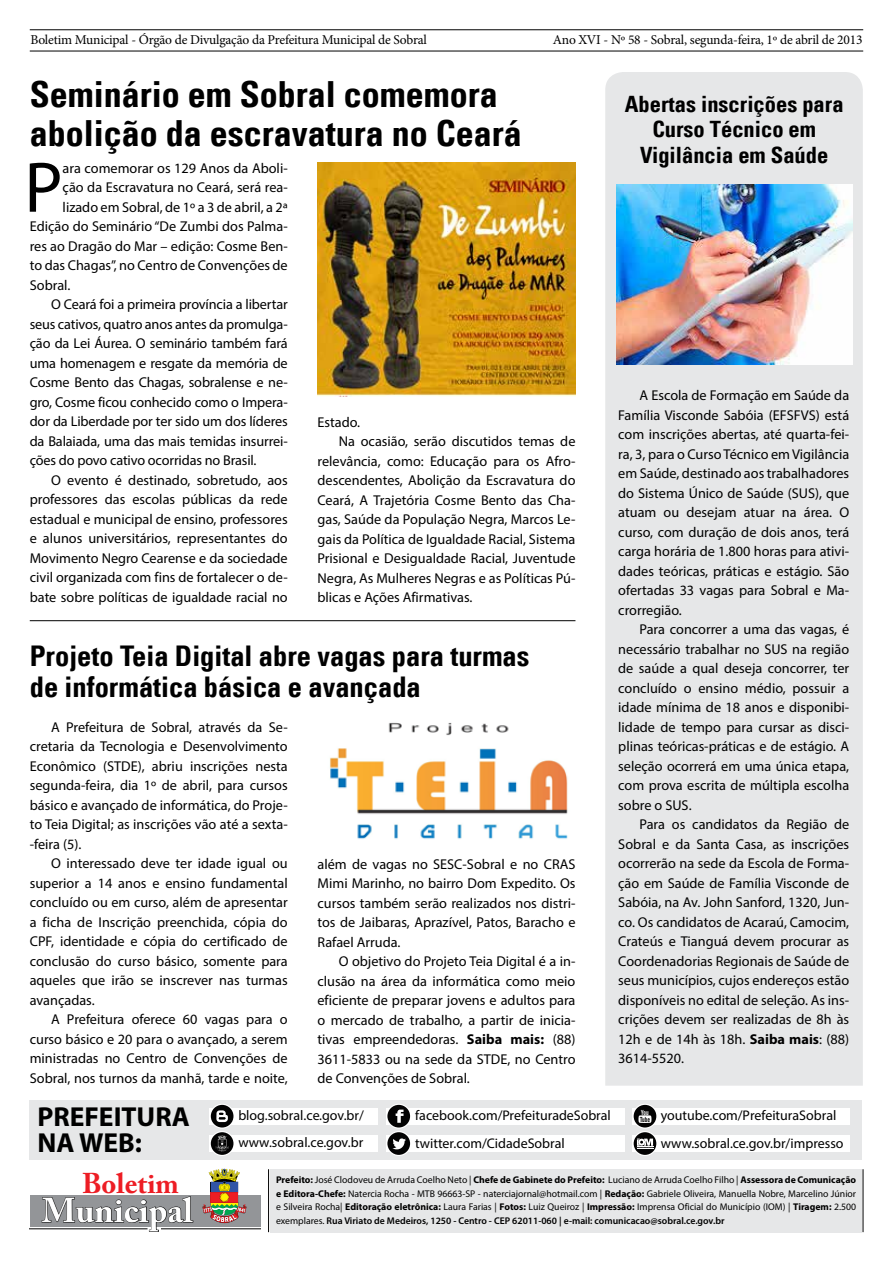
<style>
.page{position:relative;width:893px;height:1263px;background:#fff}
.page>*{position:absolute;margin:0;border:0;box-sizing:border-box;transform-origin:0 0}
.t1{font:72.15px "Myriad Pro";color:#000}
.t2{font:700 condensed 36px/39px "Univers";color:#000}
.t3{font:700 34.35px "Adobe Caslon Pro";color:#f1f1f2}
.t4{font:700 condensed 28.5px/31.5px "Univers";color:#000}
.t5{font:700 28.35px "Adobe Caslon Pro";color:#ed1d24}
.t6{font:700 27.6px/25px "Myriad Pro";color:#000}
.t7{font:700 condensed 22.5px/25.5px "Univers";color:#000;text-align:center}
.t8{font:14.25px/19.5px "Myriad Pro";color:#000;text-align:justify}
.t9{font:13.95px/27.3px "Myriad Pro";color:#000}
.t10{font:13.5px "Minion Pro";letter-spacing:-.015em;color:#000}
.t11{font:9.75px/13.5px "Myriad Pro";color:#000;text-align:justify}
.t12{font:7.2px "Alternate Gothic No 2 BT";color:#000}
.t13{font:7.2px "Alternate Gothic No 2 BT";color:#fff}
.s1{font-weight:700}
.s2{font-weight:600}
</style>
<div class="page">
<div style="left:270px;top:1169px;width:592px;height:63px;background:#e6e7e8"></div>
<div style="left:30px;top:1195px;width:231px;height:32px;background:#939598"></div>
<hr style="left:30px;top:1228px;width:118px;height:1px;background:#000">
<hr style="left:161px;top:1228px;width:100px;height:1px;background:#000">
<svg style="left:42px;top:1196px;width:151px;height:36px"></svg>
<img style="left:202px;top:1169px;width:45px;height:54px">
<hr style="left:268px;top:1169px;width:1px;height:63px;background:#000">
<hr style="left:863px;top:1169px;width:1px;height:63px;background:#000">
<div style="left:605px;top:72px;width:258px;height:1014px;background:#e6e7e8"></div>
<hr style="left:30px;top:30px;width:833px;height:1px;background:#000">
<hr style="left:30px;top:51px;width:833px;height:1px;background:#000">
<div style="left:30px;top:1100px;width:832px;height:59px;background:#e6e7e8"></div>
<div style="left:386px;top:1108px;width:239px;height:16px;background:#fff"></div>
<div style="left:386px;top:1135px;width:239px;height:17px;background:#fff"></div>
<svg style="left:386px;top:1104px;width:25px;height:52px"></svg>
<div style="left:209px;top:1108px;width:169px;height:16px;background:#fff"></div>
<div style="left:209px;top:1135px;width:169px;height:17px;background:#fff"></div>
<svg style="left:210px;top:1104px;width:25px;height:52px"></svg>
<div style="left:632px;top:1108px;width:218px;height:16px;background:#fff"></div>
<div style="left:632px;top:1135px;width:218px;height:17px;background:#fff"></div>
<svg style="left:632px;top:1104px;width:25px;height:52px"></svg>
<hr style="left:30px;top:620px;width:545px;height:1px;background:#000">
<img style="left:330px;top:722px;width:238px;height:117px">
<img style="left:317px;top:162px;width:258px;height:234px">
<img style="left:617px;top:184px;width:235px;height:181px">
<p class="t10" style="left:30px;top:31px;width:398px">Boletim Municipal - Órgão de Divulgação da Prefeitura Municipal de Sobral</p>
<p class="t10" style="left:553px;top:31px;width:311px">Ano XVI - Nº 58 - Sobral, segunda-feira, 1º de abril de 2013</p>
<h2 class="t2" style="left:30px;top:74px;width:493px">Seminário em Sobral comemora abolição da escravatura no Ceará</h2>
<h1 class="t1" style="left:24px;top:143px;width:40px">P</h1>
<p class="t8" style="left:63px;top:158px;width:227px">ara comemorar os 129 Anos da Aboli-</p>
<p class="t8" style="left:63px;top:177px;width:227px">ção da Escravatura no Ceará, será rea-</p>
<p class="t8" style="left:63px;top:197px;width:227px">lizado em Sobral, de 1º a 3 de abril, a 2ª</p>
<p class="t8" style="left:30px;top:216px;width:259px">Edição do Seminário “De Zumbi dos Palma-</p>
<p class="t8" style="left:30px;top:236px;width:259px">res ao Dragão do Mar – edição: Cosme Ben-</p>
<p class="t8" style="left:30px;top:255px;width:259px">to das Chagas”, no Centro de Convenções de</p>
<p class="t8" style="left:30px;top:275px;width:42px">Sobral.</p>
<p class="t8" style="left:51px;top:294px;width:238px">O Ceará foi a primeira província a libertar</p>
<p class="t8" style="left:30px;top:314px;width:259px">seus cativos, quatro anos antes da promulga-</p>
<p class="t8" style="left:30px;top:333px;width:259px">ção da Lei Áurea. O seminário também fará</p>
<p class="t8" style="left:30px;top:353px;width:259px">uma homenagem e resgate da memória de</p>
<p class="t8" style="left:30px;top:372px;width:259px">Cosme Bento das Chagas, sobralense e ne-</p>
<p class="t8" style="left:30px;top:392px;width:259px">gro, Cosme ficou conhecido como o Impera-</p>
<p class="t8" style="left:30px;top:411px;width:259px">dor da Liberdade por ter sido um dos líderes</p>
<p class="t8" style="left:30px;top:431px;width:259px">da Balaiada, uma das mais temidas insurrei-</p>
<p class="t8" style="left:30px;top:450px;width:228px">ções do povo cativo ocorridas no Brasil.</p>
<p class="t8" style="left:51px;top:470px;width:238px">O evento é destinado, sobretudo, aos</p>
<p class="t8" style="left:30px;top:489px;width:259px">professores das escolas públicas da rede</p>
<p class="t8" style="left:30px;top:509px;width:259px">estadual e municipal de ensino, professores</p>
<p class="t8" style="left:30px;top:528px;width:259px">e alunos universitários, representantes do</p>
<p class="t8" style="left:30px;top:548px;width:259px">Movimento Negro Cearense e da sociedade</p>
<p class="t8" style="left:30px;top:567px;width:259px">civil organizada com fins de fortalecer o de-</p>
<p class="t8" style="left:30px;top:587px;width:259px">bate sobre políticas de igualdade racial no</p>
<p class="t8" style="left:317px;top:412px;width:44px">Estado.</p>
<p class="t8" style="left:339px;top:431px;width:238px">Na ocasião, serão discutidos temas de</p>
<p class="t8" style="left:317px;top:451px;width:259px">relevância, como: Educação para os Afro-</p>
<p class="t8" style="left:317px;top:470px;width:259px">descendentes, Abolição da Escravatura do</p>
<p class="t8" style="left:317px;top:490px;width:259px">Ceará, A Trajetória Cosme Bento das Cha-</p>
<p class="t8" style="left:317px;top:509px;width:259px">gas, Saúde da População Negra, Marcos Le-</p>
<p class="t8" style="left:317px;top:529px;width:259px">gais da Política de Igualdade Racial, Sistema</p>
<p class="t8" style="left:317px;top:548px;width:259px">Prisional e Desigualdade Racial, Juventude</p>
<p class="t8" style="left:317px;top:568px;width:259px">Negra, As Mulheres Negras e as Políticas Pú-</p>
<p class="t8" style="left:317px;top:587px;width:157px">blicas e Ações Afirmativas.</p>
<h3 class="t4" style="left:30px;top:640px;width:501px">Projeto Teia Digital abre vagas para turmas de informática básica e avançada</h3>
<p class="t8" style="left:30px;top:717px;width:259px;text-indent:21px">A Prefeitura de Sobral, através da Se&shy;cretaria da Tecnologia e Desenvolvimento Econômico (STDE), abriu inscrições nesta segunda-feira, dia 1º de abril, para cursos básico e avançado de informática, do Proje&shy;to Teia Digital; as inscrições vão até a sexta--feira (5).</p>
<p class="t8" style="left:30px;top:853px;width:259px;text-indent:21px">O interessado deve ter idade igual ou superior a 14 anos e ensino fundamental concluído ou em curso, além de apresentar a ficha de Inscrição preenchida, cópia do CPF, identidade e cópia do certificado de conclusão do curso básico, somente para aqueles que irão se inscrever nas turmas avançadas.</p>
<p class="t8" style="left:30px;top:1009px;width:259px;text-indent:21px">A Prefeitura oferece 60 vagas para o curso básico e 20 para o avançado, a serem ministradas no Centro de Convenções de Sobral, nos turnos da manhã, tarde e noite,</p>
<p class="t8" style="left:317px;top:854px;width:259px">além de vagas no SESC-Sobral e no CRAS Mimi Marinho, no bairro Dom Expedito. Os cursos também serão realizados nos distri&shy;tos de Jaibaras, Aprazível, Patos, Baracho e Rafael Arruda.</p>
<p class="t8" style="left:317px;top:951px;width:259px;text-indent:21px">O objetivo do Projeto Teia Digital é a in&shy;clusão na área da informática como meio eficiente de preparar jovens e adultos para o mercado de trabalho, a partir de inicia&shy;tivas empreendedoras. <span class="s1">Saiba mais:</span> (88)<br>3611-5833 ou na sede da STDE, no Centro de Convenções de Sobral.</p>
<h3 class="t7" style="left:625px;top:91px;width:220px">Abertas inscrições para<br>Curso Técnico em<br>Vigilância em Saúde</h3>
<p class="t8" style="left:618px;top:385px;width:232px;text-indent:21px">A Escola de Formação em Saúde da Família Visconde Sabóia (EFSFVS) está com inscrições abertas, até quarta-fei&shy;ra, 3, para o Curso Técnico em Vigilância em Saúde, destinado aos trabalhadores do Sistema Único de Saúde (SUS), que atuam ou desejam atuar na área. O curso, com duração de dois anos, terá carga horária de 1.800 horas para ativi&shy;dades teóricas, práticas e estágio. São ofertadas 33 vagas para Sobral e Ma&shy;crorregião.</p>
<p class="t8" style="left:618px;top:619px;width:232px;text-indent:21px">Para concorrer a uma das vagas, é necessário trabalhar no SUS na região de saúde a qual deseja concorrer, ter concluído o ensino médio, possuir a idade mínima de 18 anos e disponibi&shy;lidade de tempo para cursar as disci&shy;plinas teóricas-práticas e de estágio. A seleção ocorrerá em uma única etapa, com prova escrita de múltipla escolha sobre o SUS.</p>
<p class="t8" style="left:618px;top:814px;width:232px;text-indent:21px">Para os candidatos da Região de Sobral e da Santa Casa, as inscrições ocorrerão na sede da Escola de Forma&shy;ção em Saúde de Família Visconde de Sabóia, na Av. John Sanford, 1320, Jun&shy;co. Os candidatos de Acaraú, Camocim, Crateús e Tianguá devem procurar as Coordenadorias Regionais de Saúde de seus municípios, cujos endereços estão disponíveis no edital de seleção. As ins&shy;crições devem ser realizadas de 8h às 12h e de 14h às 18h. <span class="s1">Saiba mais</span>: (88)<br>3614-5520.</p>
<h3 class="t6" style="left:37px;top:1104px;width:154px">PREFEITURA<br>NA WEB:</h3>
<h3 class="t5" style="left:82px;top:1167px;width:98px">Boletim</h3>
<h3 class="t3" style="left:42px;top:1190px;width:153px">Municipal</h3>
<p class="t13" style="left:641px;top:1108px;width:9px">You</p>
<p class="t12" style="left:640px;top:1115px;width:11px">Tube</p>
<p class="t9" style="left:238px;top:1102px;width:127px">blog.sobral.ce.gov.br/ www.sobral.ce.gov.br</p>
<p class="t9" style="left:661px;top:1101px;width:177px">youtube.com/PrefeituraSobral</p>
<p class="t9" style="left:415px;top:1101px;width:197px">facebook.com/PrefeituradeSobral twitter.com/CidadeSobral</p>
<p class="t9" style="left:661px;top:1129px;width:184px">www.sobral.ce.gov.br/impresso</p>
<p class="t11" style="left:276px;top:1173px;width:582px"><span class="s1">Prefeito:</span> José Clodoveu de Arruda Coelho Neto | <span class="s1">Chefe de Gabinete do Prefeito:</span> Luciano de Arruda Coelho Filho | <span class="s1">Assessora de Comunicação e Editora-Chefe:</span> Natercia Rocha - MTB 96663-SP - naterciajornal@hotmail.com | <span class="s1">Redação:</span> Gabriele Oliveira, Manuella Nobre, Marcelino Júnior e Silveira Rocha| <span class="s1">Editoração eletrônica:</span> Laura Farias | <span class="s1">Fotos:</span> Luiz Queiroz | <span class="s1">Impressão:</span> Imprensa Oficial do Município (IOM) | <span class="s1">Tiragem:</span> 2.500 exemplares. <span class="s2">Rua Viriato de Medeiros, 1250 - Centro - CEP 62011-060 | e-mail: comunicacao@sobral.ce.gov.br</span></p>
</div>
